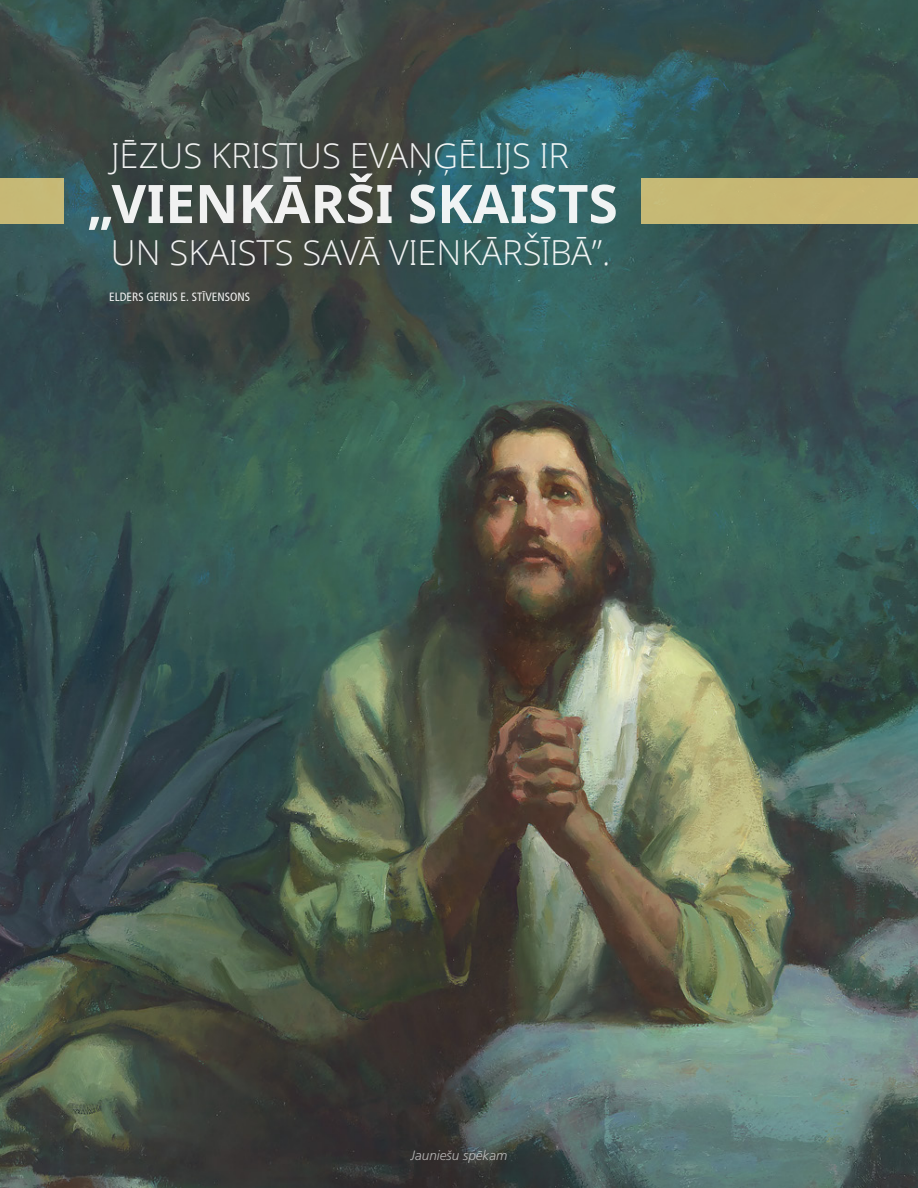
<style>
.page{position:relative;width:918px;height:1188px;background:#fff}
.page>*{position:absolute;margin:0;border:0;box-sizing:border-box;transform-origin:0 0}
.t1{font:53.25px "Dots Solid lds Lat Bold";color:#fff}
.t2{font:300 34.5px "Dots Solidlds Lat";color:#fff}
.t3{font:italic 300 13.5px "Frutigerlds Lat";color:#fff}
.t4{font:condensed 12px "Frutigerlds Lat";color:#fff}
</style>
<div class="page">
<img style="left:0;top:0;width:918px;height:1188px">
<div style="left:0;top:178px;width:64px;height:46px;background:#c6b976"></div>
<div style="left:641px;top:178px;width:277px;height:46px;background:#c6b673"></div>
<p class="t2" style="left:111px;top:131px;width:459px">JĒZUS KRISTUS EVAŅĢĒLIJS IR</p>
<h1 class="t1" style="left:87px;top:164px;width:532px">„VIENKĀRŠI SKAISTS</h1>
<p class="t2" style="left:111px;top:227px;width:501px">UN SKAISTS SAVĀ VIENKĀRŠĪBĀ”.</p>
<p class="t4" style="left:109px;top:288px;width:142px">ELDERS GERIJS E. STĪVENSONS</p>
<p class="t3" style="left:411px;top:1146px;width:98px">Jauniešu spēkam</p>
</div>
